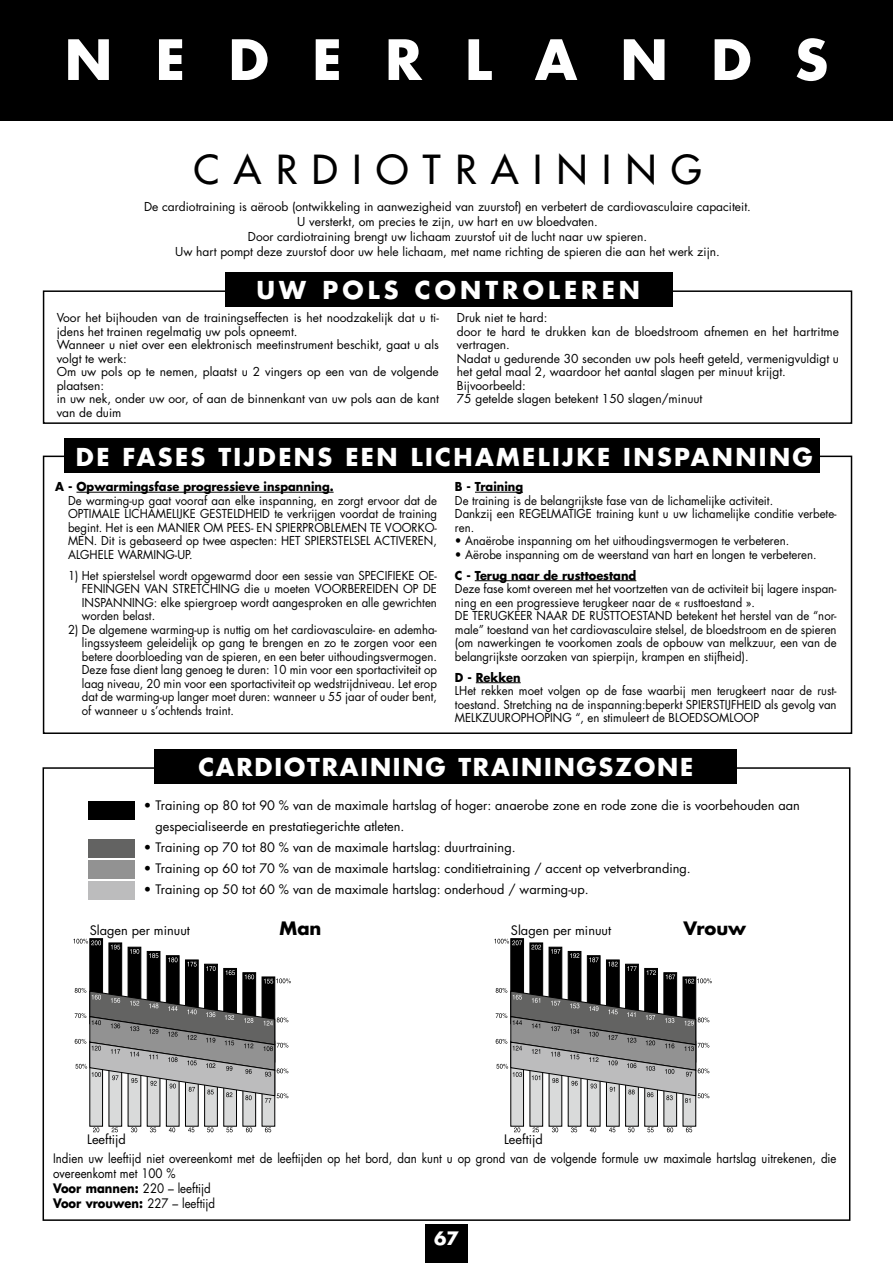
<style>
.page{position:relative;width:893px;height:1263px;background:#fff}
.page>*{position:absolute;margin:0;border:0;box-sizing:border-box;transform-origin:0 0}
.t1{font:700 54px "Futura Std";letter-spacing:.8em;color:#fff}
.t2{font:500 39px "Futura Std";letter-spacing:.375em;color:#000}
.t3{font:700 24px "Futura Std";letter-spacing:.1em;color:#fff}
.t4{font:700 24px "Futura Std";letter-spacing:.075em;color:#fff}
.t5{font:700 24px "Futura Std";letter-spacing:.17em;color:#fff}
.t6{font:700 18px "Futura Std";color:#000}
.t7{font:700 18px "Futura Std";color:#fff}
.t8{font:12.75px/21px "Futura Std";color:#000}
.t9{font:12.75px/15px "Futura Std";color:#000;scale:.9 1}
.t10{font:12px/13.5px "Futura Std";color:#000;scale:.95 1}
.t11{font:12px/13.5px "Futura Std";color:#000}
.s1{font-weight:700}
</style>
<div class="page">
<div style="left:425px;top:1225px;width:43px;height:38px;background:#000"></div>
<div style="left:0;top:0;width:893px;height:120px;background:#000"></div>
<svg style="left:89px;top:938px;width:14px;height:1px"></svg>
<div style="left:89px;top:1041px;width:14px;height:85px;background:#d9dada;border:1px solid #000"></div>
<div style="left:109px;top:1041px;width:13px;height:85px;background:#d9dada;border:1px solid #000"></div>
<div style="left:128px;top:1041px;width:13px;height:85px;background:#d9dada"></div>
<div style="left:147px;top:1041px;width:13px;height:85px;background:#d9dada"></div>
<div style="left:166px;top:1041px;width:13px;height:85px;background:#d9dada;border:1px solid #000"></div>
<div style="left:185px;top:1041px;width:14px;height:85px;background:#d9dada;border:1px solid #000"></div>
<div style="left:204px;top:1041px;width:14px;height:85px;background:#d9dada;border:1px solid #000"></div>
<div style="left:223px;top:1041px;width:14px;height:85px;background:#d9dada;border:1px solid #000"></div>
<div style="left:243px;top:1041px;width:13px;height:85px;background:#d9dada;border:1px solid #000"></div>
<div style="left:262px;top:1041px;width:13px;height:85px;background:#d9dada"></div>
<svg style="left:93px;top:1127px;width:6px;height:5px"></svg>
<svg style="left:112px;top:1127px;width:6px;height:5px"></svg>
<svg style="left:131px;top:1127px;width:6px;height:5px"></svg>
<svg style="left:150px;top:1127px;width:6px;height:5px"></svg>
<svg style="left:169px;top:1127px;width:6px;height:5px"></svg>
<svg style="left:188px;top:1127px;width:6px;height:5px"></svg>
<svg style="left:207px;top:1127px;width:6px;height:5px"></svg>
<svg style="left:226px;top:1127px;width:7px;height:5px"></svg>
<svg style="left:246px;top:1127px;width:6px;height:5px"></svg>
<svg style="left:265px;top:1127px;width:6px;height:5px"></svg>
<svg style="left:73px;top:939px;width:218px;height:164px"></svg>
<svg style="left:510px;top:938px;width:14px;height:1px"></svg>
<div style="left:510px;top:1041px;width:14px;height:85px;background:#d9dada;border:1px solid #000"></div>
<div style="left:530px;top:1041px;width:13px;height:85px;background:#d9dada;border:1px solid #000"></div>
<div style="left:549px;top:1041px;width:13px;height:85px;background:#d9dada"></div>
<div style="left:568px;top:1041px;width:13px;height:85px;background:#d9dada"></div>
<div style="left:587px;top:1041px;width:13px;height:85px;background:#d9dada;border:1px solid #000"></div>
<div style="left:606px;top:1041px;width:13px;height:85px;background:#d9dada;border:1px solid #000"></div>
<div style="left:625px;top:1041px;width:14px;height:85px;background:#d9dada;border:1px solid #000"></div>
<div style="left:644px;top:1041px;width:14px;height:85px;background:#d9dada;border:1px solid #000"></div>
<div style="left:664px;top:1041px;width:13px;height:85px;background:#d9dada;border:1px solid #000"></div>
<div style="left:683px;top:1041px;width:13px;height:85px;background:#d9dada"></div>
<svg style="left:514px;top:1127px;width:6px;height:5px"></svg>
<svg style="left:533px;top:1127px;width:6px;height:5px"></svg>
<svg style="left:552px;top:1127px;width:6px;height:5px"></svg>
<svg style="left:571px;top:1127px;width:6px;height:5px"></svg>
<svg style="left:590px;top:1127px;width:6px;height:5px"></svg>
<svg style="left:609px;top:1127px;width:6px;height:5px"></svg>
<svg style="left:628px;top:1127px;width:6px;height:5px"></svg>
<svg style="left:647px;top:1127px;width:7px;height:5px"></svg>
<svg style="left:667px;top:1127px;width:6px;height:5px"></svg>
<svg style="left:686px;top:1127px;width:6px;height:5px"></svg>
<svg style="left:494px;top:939px;width:218px;height:164px"></svg>
<div style="left:88px;top:801px;width:47px;height:19px;background:#000"></div>
<div style="left:88px;top:881px;width:47px;height:18px;background:#bcbcbd"></div>
<div style="left:88px;top:860px;width:47px;height:19px;background:#929292"></div>
<div style="left:88px;top:839px;width:47px;height:19px;background:#636362"></div>
<div style="left:43px;top:290px;width:809px;height:134px;border:2px solid #000"></div>
<div style="left:225px;top:272px;width:448px;height:34px;background:#000"></div>
<hr style="left:76px;top:492px;width:258px;height:1px;background:#000">
<hr style="left:475px;top:492px;width:48px;height:1px;background:#000">
<hr style="left:475px;top:580px;width:161px;height:1px;background:#000">
<hr style="left:476px;top:682px;width:45px;height:1px;background:#000">
<div style="left:65px;top:438px;width:755px;height:34px;background:#000"></div>
<div style="left:154px;top:750px;width:583px;height:34px;background:#000"></div>
<p class="t1" style="left:65px;top:24px;width:765px">NEDERLANDS</p>
<p class="t2" style="left:194px;top:145px;width:509px">CARDIOTRAINING</p>
<p class="t11" style="left:144px;top:199px;width:608px;line-height:15px;text-align:center">De cardiotraining is aëroob (ontwikkeling in aanwezigheid van zuurstof) en verbetert de cardiovasculaire capaciteit.<br>U versterkt, om precies te zijn, uw hart en uw bloedvaten.<br>Door cardiotraining brengt uw lichaam zuurstof uit de lucht naar uw spieren.<br>Uw hart pompt deze zuurstof door uw hele lichaam, met name richting de spieren die aan het werk zijn.</p>
<p class="t5" style="left:256px;top:274px;width:385px">UW POLS CONTROLEREN</p>
<p class="t11" style="left:57px;top:311px;width:384px">Voor het bijhouden van de trainingseffecten is het noodzakelijk dat u ti&shy;jdens het trainen regelmatig uw pols opneemt.<br>Wanneer u niet over een elektronisch meetinstrument beschikt, gaat u als volgt te werk:<br>Om uw pols op te nemen, plaatst u 2 vingers op een van de volgende plaatsen:<br>in uw nek, onder uw oor, of aan de binnenkant van uw pols aan de kant van de duim</p>
<p class="t11" style="left:457px;top:311px;width:384px">Druk niet te hard:<br>door te hard te drukken kan de bloedstroom afnemen en het hartritme vertragen.<br>Nadat u gedurende 30 seconden uw pols heeft geteld, vermenigvuldigt u het getal maal 2, waardoor het aantal slagen per minuut krijgt.<br>Bijvoorbeeld:<br>75 getelde slagen betekent 150 slagen/minuut</p>
<p class="t3" style="left:76px;top:441px;width:738px">DE FASES TIJDENS EEN LICHAMELIJKE INSPANNING</p>
<p class="t10" style="left:68px;top:480px;width:390px;text-indent:-13px"><span class="s1">A - Opwarmingsfase progressieve inspanning.<br></span>De warming-up gaat vooraf aan elke inspanning, en zorgt ervoor dat de OPTIMALE LICHAMELIJKE GESTELDHEID te verkrijgen voordat de training begint. Het is een MANIER OM PEES- EN SPIERPROBLEMEN TE VOORKO-MEN. Dit is gebaseerd op twee aspecten: HET SPIERSTELSEL ACTIVEREN, ALGHELE WARMING-UP.</p>
<p class="t10" style="left:82px;top:568px;width:375px;text-align:justify;text-indent:-14px">1) Het spierstelsel wordt opgewarmd door een sessie van SPECIFIEKE OE-FENINGEN VAN STRETCHING die u moeten VOORBEREIDEN OP DE INSPANNING: elke spiergroep wordt aangesproken en alle gewrichten worden belast.</p>
<p class="t10" style="left:82px;top:622px;width:375px;text-align:justify;text-indent:-14px">2) De algemene warming-up is nuttig om het cardiovasculaire- en ademha&shy;lingssysteem geleidelijk op gang te brengen en zo te zorgen voor een betere doorbloeding van de spieren, en een beter uithoudingsvermogen.<br>Deze fase dient lang genoeg te duren: 10 min voor een sportactiviteit op laag niveau, 20 min voor een sportactiviteit op wedstrijdniveau. Let erop dat de warming-up langer moet duren: wanneer u 55 jaar of ouder bent, of wanneer u s’ochtends traint.</p>
<p class="t10" style="left:455px;top:480px;width:403px"><span class="s1">B - Training<br></span>De training is de belangrijkste fase van de lichamelijke activiteit.<br>Dankzij een REGELMATIGE training kunt u uw lichamelijke conditie verbete&shy;ren.</p>
<p class="t10" style="left:455px;top:534px;width:353px">• Anaërobe inspanning om het uithoudingsvermogen te verbeteren.</p>
<p class="t10" style="left:455px;top:544px;width:382px;line-height:21px">• Aërobe inspanning om de weerstand van hart en longen te verbeteren.<br><span class="s1">C - Terug naar de rusttoestand</span></p>
<p class="t10" style="left:455px;top:582px;width:403px">Deze fase komt overeen met het voortzetten van de activiteit bij lagere inspan&shy;ning en een progressieve terugkeer naar de « rusttoestand ».<br>DE TERUGKEER NAAR DE RUSTTOESTAND betekent het herstel van de “nor&shy;male” toestand van het cardiovasculaire stelsel, de bloedstroom en de spieren (om nawerkingen te voorkomen zoals de opbouw van melkzuur, een van de belangrijkste oorzaken van spierpijn, krampen en stijfheid).</p>
<p class="t10" style="left:455px;top:670px;width:403px"><span class="s1">D - Rekken<br></span>LHet rekken moet volgen op de fase waarbij men terugkeert naar de rust&shy;toestand. Stretching na de inspanning:beperkt SPIERSTIJFHEID als gevolg van MELKZUUROPHOPING “, en stimuleert de BLOEDSOMLOOP</p>
<p class="t4" style="left:198px;top:751px;width:496px">CARDIOTRAINING TRAININGSZONE</p>
<p class="t8" style="left:155px;top:795px;width:646px;text-indent:-11px">• Training op 80 tot 90 % van de maximale hartslag of hoger: anaerobe zone en rode zone die is voorbehouden aan gespecialiseerde en prestatiegerichte atleten.</p>
<p class="t8" style="left:144px;top:837px;width:373px">• Training op 70 tot 80 % van de maximale hartslag: duurtraining.</p>
<p class="t8" style="left:144px;top:858px;width:548px">• Training op 60 tot 70 % van de maximale hartslag: conditietraining / accent op vetverbranding.</p>
<p class="t8" style="left:144px;top:879px;width:446px">• Training op 50 tot 60 % van de maximale hartslag: onderhoud / warming-up.</p>
<p class="t8" style="left:90px;top:920px;width:102px">Slagen per minuut</p>
<p class="t6" style="left:280px;top:916px;width:43px">Man</p>
<p class="t6" style="left:684px;top:916px;width:64px">Vrouw</p>
<p class="t8" style="left:511px;top:920px;width:102px">Slagen per minuut</p>
<p class="t8" style="left:53px;top:1130px;width:785px;line-height:18.8px;text-indent:451px">Leeftijd<br>Indien uw leeftijd niet overeenkomt met de leeftijden op het bord, dan kunt u op grond van de volgende formule uw maximale hartslag uitrekenen, die</p>
<p class="t9" style="left:53px;top:1166px;width:181px">overeenkomt met 100 %<br><span class="s1">Voor mannen:</span> 220 – leeftijd<br><span class="s1">Voor vrouwen:</span> 227 – leeftijd</p>
<p class="t8" style="left:87px;top:1129px;width:40px">Leeftijd</p>
<p class="t7" style="left:434px;top:1226px;width:26px">67</p>
</div>
